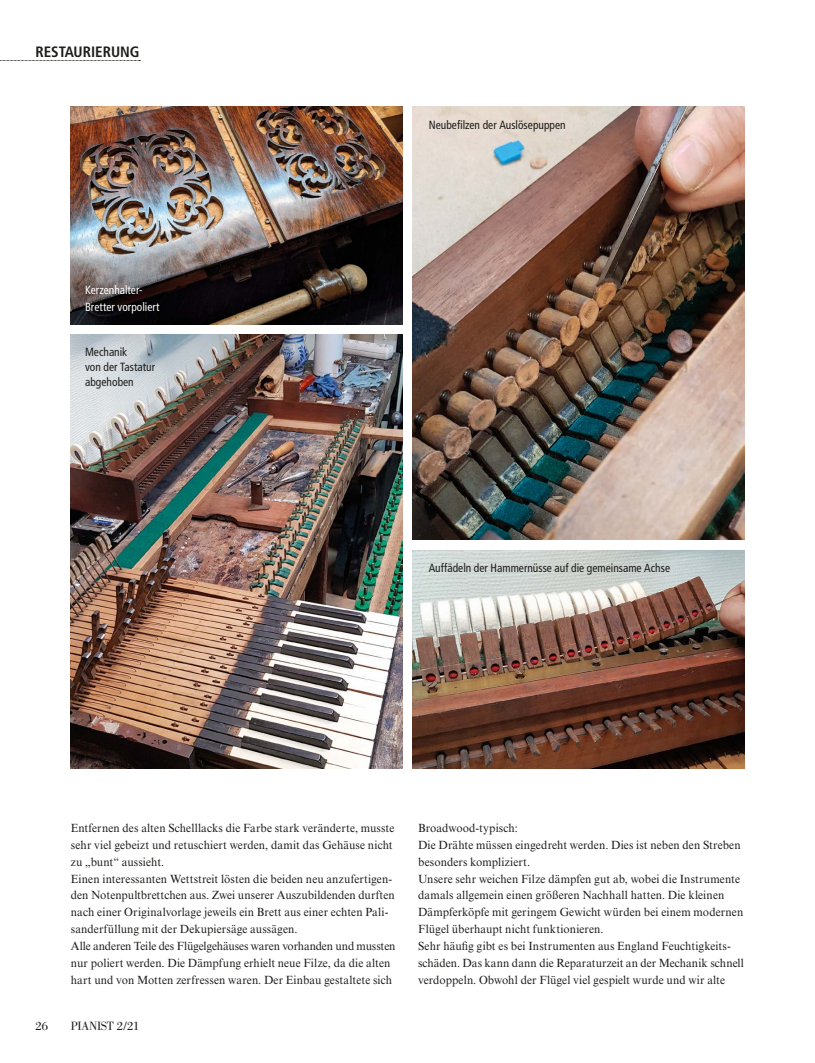
<style>
.page{position:relative;width:815px;height:1063px;background:#fff}
.page>*{position:absolute;margin:0;border:0;box-sizing:border-box;transform-origin:0 0}
.t1{font:700 condensed 15px "Frutiger LT Std";color:#1d1d1b}
.t2{font:12.5px "Bodoni Std";letter-spacing:-.03em;color:#1d1d1b}
.t3{font:11.88px/16.9px "Times New Roman MT Std";letter-spacing:.01em;color:#1d1d1b;scale:.96 1}
.t4{font:condensed 11.88px/15px "Frutiger LT Std";color:#1d1d1b;scale:.96 1}
.t5{font:condensed 11.88px/16.9px "Frutiger LT Std";color:#fff;scale:.96 1}
</style>
<div class="page">
<img style="left:71px;top:106px;width:331px;height:218px">
<img style="left:71px;top:335px;width:331px;height:433px">
<img style="left:413px;top:106px;width:331px;height:434px">
<img style="left:413px;top:550px;width:331px;height:218px">
<svg style="left:0;top:60px;width:140px;height:1px"></svg>
<p class="t1" style="left:35px;top:43px;width:106px">RESTAURIERUNG</p>
<p class="t5" style="left:85px;top:282px;width:79px">Kerzenhalter-<br>Bretter vorpoliert</p>
<p class="t4" style="left:85px;top:344px;width:75px">Mechanik<br>von der Tastatur abgehoben</p>
<p class="t4" style="left:429px;top:118px;width:144px">Neubefilzen der Auslösepuppen</p>
<p class="t4" style="left:429px;top:560px;width:253px">Auffädeln der Hammernüsse auf die gemeinsame Achse</p>
<p class="t3" style="left:71px;top:819px;width:340px">Entfernen des alten Schelllacks die Farbe stark veränderte, musste sehr viel gebeizt und retuschiert werden, damit das Gehäuse nicht zu „bunt“ aussieht.<br>Einen interessanten Wettstreit lösten die beiden neu anzufertigen&shy;den Notenpultbrettchen aus. Zwei unserer Auszubildenden durften nach einer Originalvorlage jeweils ein Brett aus einer echten Pali&shy;sanderfüllung mit der Dekupiersäge aussägen.<br>Alle anderen Teile des Flügelgehäuses waren vorhanden und mussten nur poliert werden. Die Dämpfung erhielt neue Filze, da die alten hart und von Motten zerfressen waren. Der Einbau gestaltete sich</p>
<p class="t3" style="left:418px;top:819px;width:341px">Broadwood-typisch:<br>Die Drähte müssen eingedreht werden. Dies ist neben den Streben besonders kompliziert.<br>Unsere sehr weichen Filze dämpfen gut ab, wobei die Instrumente damals allgemein einen größeren Nachhall hatten. Die kleinen Dämpferköpfe mit geringem Gewicht würden bei einem modernen Flügel überhaupt nicht funktionieren.<br>Sehr häufig gibt es bei Instrumenten aus England Feuchtigkeits&shy;schäden. Das kann dann die Reparaturzeit an der Mechanik schnell verdoppeln. Obwohl der Flügel viel gespielt wurde und wir alte</p>
<p class="t2" style="left:35px;top:1019px;width:14px">26</p>
<p class="t2" style="left:71px;top:1019px;width:70px">PIANIST 2/21</p>
</div>
